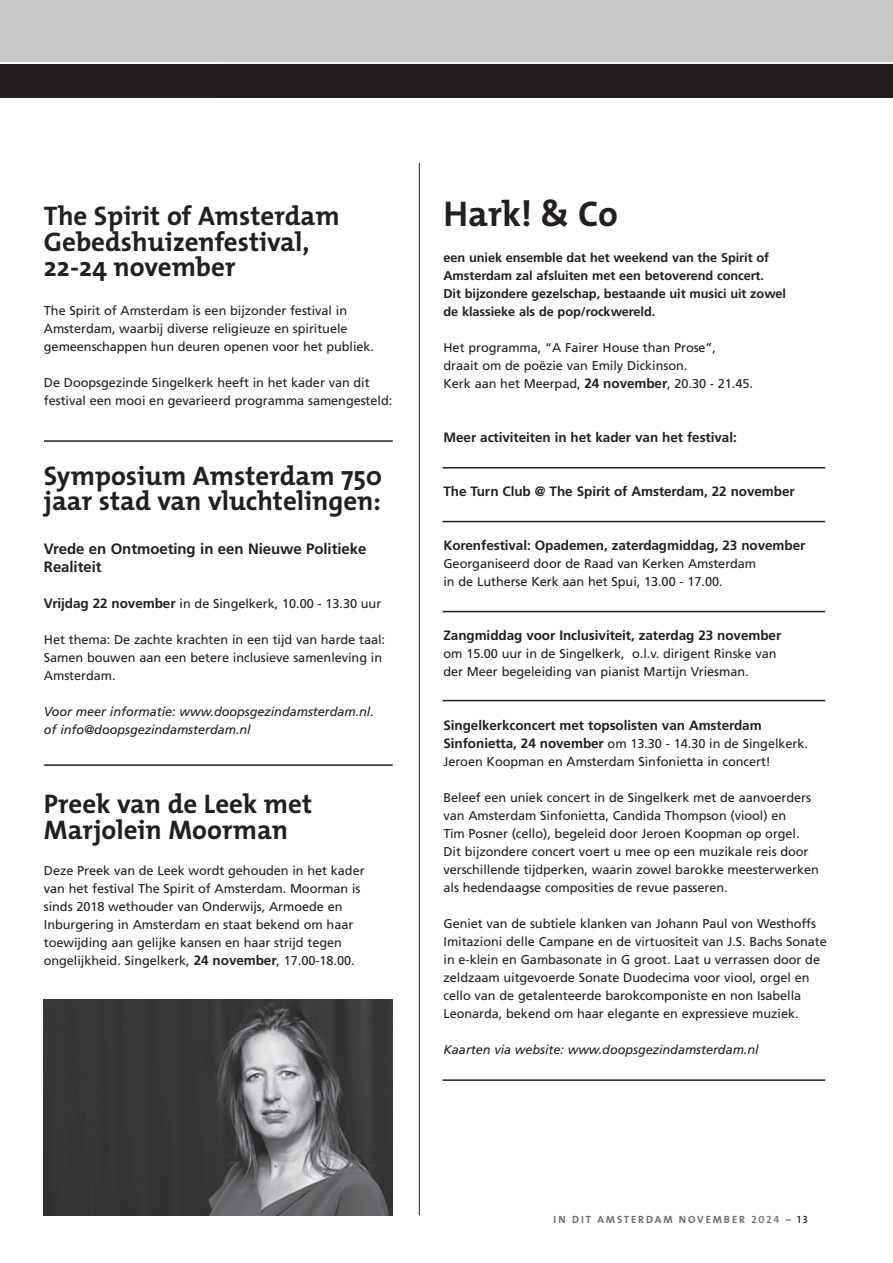
<style>
.page{position:relative;width:893px;height:1263px;background:#fff}
.page>*{position:absolute;margin:0;border:0;box-sizing:border-box;transform-origin:0 0}
.t1{font:700 36px "The Mix";color:#231f20}
.t2{font:700 27px/25.5px "The Mix";color:#231f20}
.t3{font:700 15px/18px "Frutiger";letter-spacing:-.005em;color:#231f20}
.t4{font:700 13.5px "Frutiger";letter-spacing:-.005em;color:#231f20}
.t5{font:12.75px/18px "Frutiger";letter-spacing:-.005em;color:#231f20}
.t6{font:700 12.75px/18px "Frutiger";letter-spacing:-.005em;color:#231f20}
.t7{font:italic 12.75px/18px "Frutiger";letter-spacing:-.005em;color:#231f20}
.t8{font:700 10.5px "The Mix";letter-spacing:.18em;color:#6c6d70}
.s1{font-weight:700;font-size:13.5px}
.s2{font-family:"The Mix Semi Bold Caps";font-weight:400}
.s3{font-family:"The Mix Semi Bold Caps";font-weight:400;color:#231f20}
</style>
<div class="page">
<div style="left:0;top:0;width:893px;height:99px;background:#c7c8ca"></div>
<div style="left:0;top:64px;width:893px;height:35px;background:#231f20"></div>
<hr style="left:0;top:62px;width:893px;height:2px;background:#fff">
<hr style="left:419px;top:163px;width:1px;height:1052px;background:#231f20">
<hr style="left:442px;top:467px;width:383px;height:1px;background:#231f20">
<hr style="left:442px;top:521px;width:383px;height:1px;background:#231f20">
<hr style="left:442px;top:611px;width:383px;height:1px;background:#231f20">
<hr style="left:442px;top:700px;width:383px;height:1px;background:#231f20">
<hr style="left:44px;top:440px;width:349px;height:2px;background:#231f20">
<hr style="left:44px;top:764px;width:349px;height:2px;background:#231f20">
<hr style="left:442px;top:1079px;width:383px;height:2px;background:#231f20">
<img style="left:44px;top:999px;width:348px;height:216px">
<h2 class="t2" style="left:44px;top:207px;width:297px">The Spirit of Amsterdam<br>Gebedshuizenfestival,<br>22-24 november</h2>
<p class="t5" style="left:44px;top:303px;width:332px">The Spirit of Amsterdam is een bijzonder festival in<br>Amsterdam, waarbij diverse religieuze en spirituele gemeenschappen hun deuren openen voor het publiek.</p>
<p class="t5" style="left:44px;top:375px;width:350px">De Doopsgezinde Singelkerk heeft in het kader van dit festival een mooi en gevarieerd programma samengesteld:</p>
<h2 class="t2" style="left:44px;top:466px;width:340px">Symposium Amsterdam 750 jaar stad van vluchtelingen:</h2>
<p class="t3" style="left:44px;top:540px;width:324px">Vrede en Ontmoeting in een Nieuwe Politieke<br>Realiteit</p>
<p class="t5" style="left:44px;top:595px;width:339px"><span class="s1">Vrijdag 22 november</span> in de Singelkerk, 10.00 - 13.30 uur</p>
<p class="t5" style="left:44px;top:631px;width:343px">Het thema: De zachte krachten in een tijd van harde taal:<br>Samen bouwen aan een betere inclusieve samenleving in<br>Amsterdam.</p>
<p class="t7" style="left:44px;top:703px;width:331px">Voor meer informatie: www.doopsgezindamsterdam.nl. of info@doopsgezindamsterdam.nl</p>
<h2 class="t2" style="left:44px;top:794px;width:270px">Preek van de Leek met<br>Marjolein Moorman</h2>
<p class="t5" style="left:44px;top:862px;width:322px">Deze Preek van de Leek wordt gehouden in het kader van het festival The Spirit of Amsterdam. Moorman is sinds 2018 wethouder van Onderwijs, Armoede en Inburgering in Amsterdam en staat bekend om haar toewijding aan gelijke kansen en haar strijd tegen ongelijkheid. Singelkerk, <span class="s1">24 november</span>, 17.00-18.00.</p>
<h1 class="t1" style="left:443px;top:202px;width:176px">Hark! &amp; Co</h1>
<p class="t6" style="left:443px;top:250px;width:344px">een uniek ensemble dat het weekend van the Spirit of Amsterdam zal afsluiten met een betoverend concert.<br>Dit bijzondere gezelschap, bestaande uit musici uit zowel de klassieke als de pop/rockwereld.</p>
<p class="t5" style="left:443px;top:340px;width:311px">Het programma, “A Fairer House than Prose”, draait om de poëzie van Emily Dickinson.<br>Kerk aan het Meerpad, <span class="s1">24 november</span>, 20.30 - 21.45.</p>
<p class="t4" style="left:443px;top:432px;width:295px">Meer activiteiten in het kader van het festival:</p>
<p class="t4" style="left:443px;top:486px;width:353px">The Turn Club @ The Spirit of Amsterdam, 22 november</p>
<p class="t4" style="left:443px;top:540px;width:363px">Korenfestival: Opademen, zaterdagmiddag, 23 november</p>
<p class="t5" style="left:443px;top:556px;width:314px">Georganiseerd door de Raad van Kerken Amsterdam in de Lutherse Kerk aan het Spui, 13.00 - 17.00.</p>
<p class="t4" style="left:443px;top:630px;width:339px">Zangmiddag voor Inclusiviteit, zaterdag 23 november</p>
<p class="t5" style="left:443px;top:646px;width:335px">om 15.00 uur in de Singelkerk, o.l.v. dirigent Rinske van der Meer begeleiding van pianist Martijn Vriesman.</p>
<p class="t4" style="left:443px;top:720px;width:320px">Singelkerkconcert met topsolisten van Amsterdam</p>
<p class="t5" style="left:443px;top:736px;width:366px"><span class="s1">Sinfonietta, 24 november</span> om 13.30 - 14.30 in de Singelkerk.<br>Jeroen Koopman en Amsterdam Sinfonietta in concert!</p>
<p class="t5" style="left:443px;top:790px;width:377px">Beleef een uniek concert in de Singelkerk met de aanvoerders van Amsterdam Sinfonietta, Candida Thompson (viool) en<br>Tim Posner (cello), begeleid door Jeroen Koopman op orgel.<br>Dit bijzondere concert voert u mee op een muzikale reis door verschillende tijdperken, waarin zowel barokke meesterwerken als hedendaagse composities de revue passeren.</p>
<p class="t5" style="left:443px;top:916px;width:385px">Geniet van de subtiele klanken van Johann Paul von Westhoffs Imitazioni delle Campane en de virtuositeit van J.S. Bachs Sonate in e-klein en Gambasonate in G groot. Laat u verrassen door de zeldzaam uitgevoerde Sonate Duodecima voor viool, orgel en cello van de getalenteerde barokcomponiste en non Isabella Leonarda, bekend om haar elegante en expressieve muziek.</p>
<p class="t7" style="left:444px;top:1042px;width:317px">Kaarten via website: www.doopsgezindamsterdam.nl</p>
<p class="t8" style="left:553px;top:1216px;width:256px">IN DIT AMSTERDAM NOVEMBER <span class="s2">2024</span> – <span class="s3">13</span></p>
</div>
